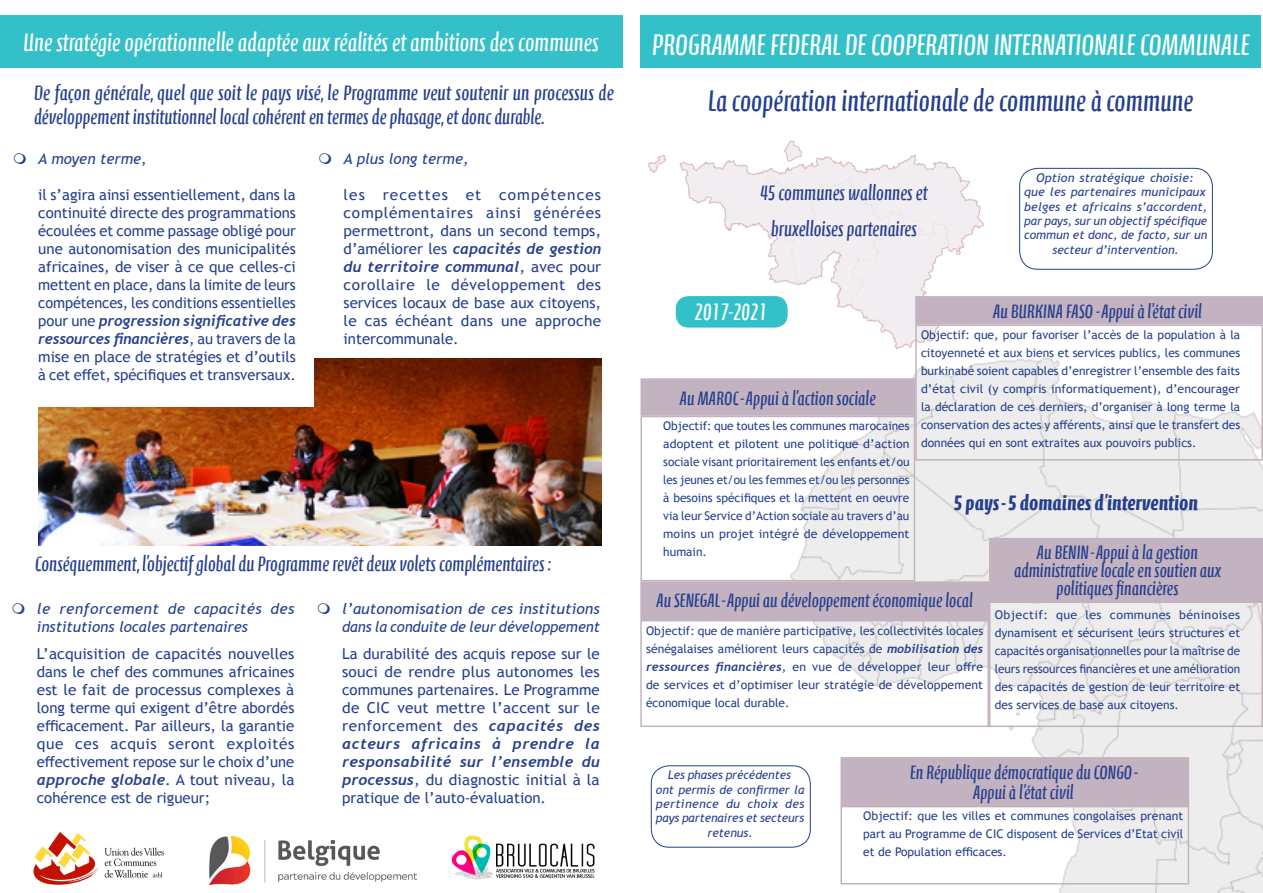
<style>
.page{position:relative;width:1263px;height:893px;background:#fff}
.page>*{position:absolute;margin:0;border:0;box-sizing:border-box;transform-origin:0 0}
.grand_titre{font:30px "Calcite Pro";color:#fff}
.grand_titre-2{font:30px "Calcite Pro";color:#253f8e}
.titres_texte{font:25.5px "Calcite Pro";color:#fff}
.grand_titre-3{font:24px "Calcite Pro";color:#fff}
.sstitre{font:21px/24px "Calcite Pro";color:#253f8e}
.titre_encart{font:21px/36px "Calcite Pro";color:#253f8e;text-align:center}
.titre_encart-2{font:700 21px "Calcite Pro";color:#253f8e}
.titre_encart-3{font:19.5px/18px "Calcite Pro";color:#253f8e;text-align:center}
.Style_de_paragraphe{font:15px/18px "Trebuchet MS";color:#253f8e;text-align:justify}
.texte_retrait{font:15px/18px "Trebuchet MS";color:#253f8e;text-align:justify}
.t1{font:italic 15px/18px "Trebuchet MS";color:#253f8e}
.texte_objectifs{font:12px/18px "Trebuchet MS";color:#253f8e;text-align:justify}
.texte{font:italic 12px/14.4px "Trebuchet MS";color:#253f8e;text-align:center}
.s1{font-family:"Trebuchet";font-weight:700;font-style:italic}
</style>
<div class="page">
<img style="left:648px;top:140px;width:336px;height:210px">
<img style="left:790px;top:358px;width:473px;height:535px">
<div style="left:841px;top:758px;width:347px;height:47px;background:#c3b2c0"></div>
<div style="left:840px;top:757px;width:349px;height:49px;border:2px solid #c3b2c0"></div>
<div style="left:840px;top:806px;width:349px;height:78px;border:2px solid #c3b2c0"></div>
<div style="left:641px;top:582px;width:347px;height:37px;background:#c3b2c0"></div>
<div style="left:640px;top:581px;width:349px;height:39px;border:2px solid #c3b2c0"></div>
<div style="left:640px;top:620px;width:349px;height:107px;border:2px solid #c3b2c0"></div>
<div style="left:990px;top:539px;width:272px;height:63px;background:#c3b2c0"></div>
<div style="left:989px;top:538px;width:274px;height:65px;border:2px solid #c3b2c0"></div>
<div style="left:989px;top:601px;width:274px;height:126px;border:2px solid #c3b2c0"></div>
<div style="left:916px;top:297px;width:346px;height:27px;background:#c3b2c0"></div>
<div style="left:915px;top:296px;width:348px;height:28px;border:2px solid #c3b2c0"></div>
<div style="left:915px;top:324px;width:348px;height:137px;border:2px solid #c3b2c0"></div>
<div style="left:641px;top:379px;width:273px;height:36px;background:#c3b2c0"></div>
<div style="left:640px;top:378px;width:275px;height:38px;border:2px solid #c3b2c0"></div>
<div style="left:640px;top:416px;width:275px;height:165px;border:2px solid #c3b2c0"></div>
<div style="left:0;top:15px;width:622px;height:52px;background:#33c0c9"></div>
<img style="left:38px;top:407px;width:563px;height:139px">
<div style="left:640px;top:15px;width:621px;height:52px;background:#33c0c9"></div>
<img style="left:33px;top:832px;width:131px;height:52px">
<img style="left:451px;top:835px;width:144px;height:45px">
<img style="left:209px;top:837px;width:207px;height:47px">
<div style="left:1019px;top:168px;width:194px;height:102px;border:1px solid #253f8e;border-radius:18px"></div>
<div style="left:651px;top:765px;width:160px;height:83px;border:1px solid #253f8e;border-radius:18px"></div>
<div style="left:676px;top:297px;width:111px;height:30px;background:#33c0c9;border-radius:12px"></div>
<div style="left:676px;top:296px;width:112px;height:32px;border:2px solid #33c0c9;border-radius:12px"></div>
<img style="left:315px;top:359px;width:286px;height:53px">
<p class="titres_texte" style="left:24px;top:28px;width:577px">Une stratégie opérationnelle adaptée aux réalités et ambitions des communes</p>
<p class="sstitre" style="left:34px;top:81px;width:581px">De façon générale, quel que soit le pays visé, le Programme veut soutenir un processus de développement institutionnel local cohérent en termes de phasage, et donc durable.</p>
<p class="t1" style="left:38px;top:150px;width:110px">A moyen terme,</p>
<p class="Style_de_paragraphe" style="left:38px;top:186px;width:259px">il s’agira ainsi essentiellement, dans la continuité directe des programmations écoulées et comme passage obligé pour une autonomisation des municipalités africaines, de viser à ce que celles-ci mettent en place, dans la limite de leurs compétences, les conditions essentielles pour une <span class="s1">progression significative des ressources financières</span>, au travers de la mise en place de stratégies et d’outils à cet effet, spécifiques et transversaux.</p>
<p class="t1" style="left:344px;top:150px;width:126px">A plus long terme,</p>
<p class="Style_de_paragraphe" style="left:344px;top:186px;width:259px">les recettes et compétences complémentaires ainsi générées permettront, dans un second temps, d’améliorer les <span class="s1">capacités de gestion du territoire communal</span>, avec pour corollaire le développement des services locaux de base aux citoyens, le cas échéant dans une approche intercommunale.</p>
<p class="sstitre" style="left:35px;top:552px;width:518px">Conséquemment, l’objectif global du Programme revêt deux volets complémentaires :</p>
<p class="t1" style="left:37px;top:600px;width:259px">le renforcement de capacités des institutions locales partenaires</p>
<p class="texte_retrait" style="left:37px;top:645px;width:259px">L’acquisition de capacités nouvelles dans le chef des communes africaines est le fait de processus complexes à long terme qui exigent d’être abordés efficacement. Par ailleurs, la garantie que ces acquis seront exploités effectivement repose sur le choix d’une <span class="s1">approche globale</span>. A tout niveau, la cohérence est de rigueur;</p>
<p class="t1" style="left:342px;top:600px;width:259px">l’autonomisation de ces institutions dans la conduite de leur développement</p>
<p class="texte_retrait" style="left:342px;top:645px;width:259px">La durabilité des acquis repose sur le souci de rendre plus autonomes les communes partenaires. Le Programme de CIC veut mettre l’accent sur le renforcement des <span class="s1">capacités des acteurs africains à prendre la responsabilité sur l’ensemble du processus</span>, du diagnostic initial à la pratique de l’auto-évaluation.</p>
<p class="grand_titre" style="left:652px;top:27px;width:599px">PROGRAMME FEDERAL DE COOPERATION INTERNATIONALE COMMUNALE</p>
<p class="grand_titre-2" style="left:708px;top:83px;width:487px">La coopération internationale de commune à commune</p>
<p class="titre_encart" style="left:760px;top:175px;width:169px">45 communes wallonnes et bruxelloises partenaires</p>
<p class="texte" style="left:1024px;top:170px;width:185px">Option stratégique choisie:<br>que les partenaires municipaux belges et africains s’accordent, par pays, sur un objectif spécifique commun et donc, de facto, sur un secteur d’intervention.</p>
<p class="titre_encart-3" style="left:993px;top:303px;width:210px">Au BURKINA FASO - Appui à l’état civil</p>
<p class="texte_objectifs" style="left:921px;top:326px;width:321px">Objectif: que, pour favoriser l’accès de la population à la citoyenneté et aux biens et services publics, les communes burkinabè soient capables d’enregistrer l’ensemble des faits d’état civil (y compris informatiquement), d’encourager la déclaration de ces derniers, d’organiser à long terme la conservation des actes y afférents, ainsi que le transfert des données qui en sont extraites aux pouvoirs publics.</p>
<p class="grand_titre-3" style="left:694px;top:298px;width:74px">2017-2021</p>
<p class="titre_encart-3" style="left:680px;top:389px;width:198px">Au MAROC - Appui à l’action sociale</p>
<p class="texte_objectifs" style="left:663px;top:417px;width:248px">Objectif: que toutes les communes marocaines adoptent et pilotent une politique d’action sociale visant prioritairement les enfants et/ou les jeunes et/ou les femmes et/ou les personnes à besoins spécifiques et la mettent en oeuvre via leur Service d’Action sociale au travers d’au moins un projet intégré de développement humain.</p>
<p class="titre_encart-2" style="left:953px;top:490px;width:246px">5 pays - 5 domaines d’intervention</p>
<p class="titre_encart-3" style="left:1014px;top:543px;width:208px">Au BENIN - Appui à la gestion administrative locale en soutien aux politiques financières</p>
<p class="texte_objectifs" style="left:995px;top:606px;width:247px">Objectif: que les communes béninoises dynamisent et sécurisent leurs structures et capacités organisationnelles pour la maîtrise de leurs ressources financières et une amélioration des capacités de gestion de leur territoire et des services de base aux citoyens.</p>
<p class="titre_encart-3" style="left:656px;top:591px;width:318px">Au SENEGAL - Appui au développement économique local</p>
<p class="texte_objectifs" style="left:646px;top:621px;width:339px">Objectif: que de manière participative, les collectivités locales sénégalaises améliorent leurs capacités de <span class="s1">mobilisation des ressources financières</span>, en vue de développer leur offre de services et d’optimiser leur stratégie de développement économique local durable.</p>
<p class="texte" style="left:656px;top:768px;width:150px">Les phases précédentes<br>ont permis de confirmer la pertinence du choix des pays partenaires et secteurs retenus.</p>
<p class="titre_encart-3" style="left:910px;top:763px;width:229px;line-height:19.5px">En République démocratique du CONGO -<br>Appui à l’état civil</p>
<p class="texte_objectifs" style="left:863px;top:807px;width:322px">Objectif: que les villes et communes congolaises prenant part au Programme de CIC disposent de Services d’Etat civil et de Population efficaces.</p>
</div>
